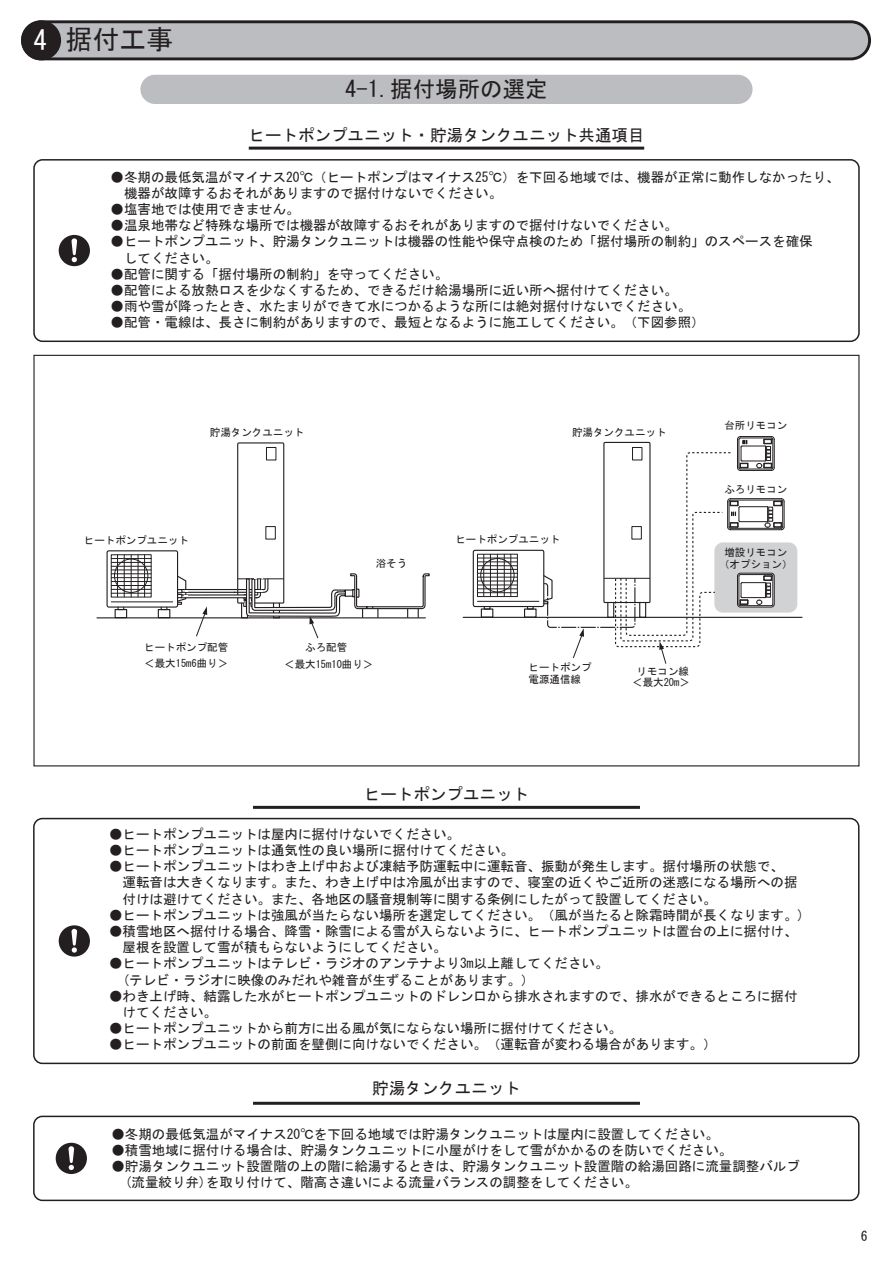
<style>
.page{position:relative;width:893px;height:1263px;background:#fff}
.page>*{position:absolute;margin:0;border:0;box-sizing:border-box;transform-origin:0 0}
.t1{font:27px "MS Gothic";color:#231f20}
.t2{font:27px "MS Gothic";color:#fff}
.t3{font:22.5px "MS Gothic";color:#231f20}
.t4{font:16.5px "MS Gothic";color:#231f20}
.t5{font:13.5px/16.2px "MS Gothic";color:#231f20}
.t6{font:10.5px/16.5px "MS Gothic";color:#231f20}
</style>
<div class="page">
<div style="left:714px;top:542px;width:83px;height:71px;background:#d1d2d4;border-radius:9px"></div>
<div style="left:140px;top:75px;width:612px;height:29px;background:#bcbdc0;border-radius:15px"></div>
<hr style="left:249px;top:147px;width:395px;height:3px;background:#231f20">
<hr style="left:253px;top:806px;width:387px;height:3px;background:#231f20">
<hr style="left:253px;top:1102px;width:387px;height:3px;background:#231f20">
<div style="left:33px;top:159px;width:827px;height:183px;border:2px solid #231f20;border-radius:9px"></div>
<div style="left:33px;top:818px;width:826px;height:246px;border:2px solid #231f20;border-radius:9px"></div>
<div style="left:33px;top:1116px;width:826px;height:85px;border:2px solid #231f20;border-radius:9px"></div>
<svg style="left:21px;top:20px;width:850px;height:40px;background:#a7a8aa"></svg>
<div style="left:21px;top:20px;width:40px;height:40px;background:#231f20;border-radius:50%"></div>
<svg style="left:59px;top:235px;width:31px;height:31px"></svg>
<svg style="left:59px;top:925px;width:31px;height:31px"></svg>
<svg style="left:56px;top:1143px;width:31px;height:31px"></svg>
<div style="left:107px;top:550px;width:71px;height:58px;border:1px solid #231f20;border-radius:2px"></div>
<svg style="left:114px;top:607px;width:14px;height:12px"></svg>
<div style="left:111px;top:554px;width:41px;height:43px;border:1px solid #231f20"></div>
<div style="left:114px;top:559px;width:34px;height:34px;border:1px solid #231f20;border-radius:50%"></div>
<hr style="left:111px;top:602px;width:62px;height:1px;background:#231f20">
<hr style="left:131px;top:555px;width:1px;height:42px;background:#231f20">
<hr style="left:117px;top:555px;width:1px;height:42px;background:#231f20">
<hr style="left:124px;top:555px;width:1px;height:42px;background:#231f20">
<hr style="left:144px;top:555px;width:1px;height:42px;background:#231f20">
<hr style="left:138px;top:555px;width:1px;height:42px;background:#231f20">
<hr style="left:111px;top:558px;width:40px;height:1px;background:#231f20">
<hr style="left:111px;top:562px;width:40px;height:1px;background:#231f20">
<hr style="left:111px;top:566px;width:40px;height:1px;background:#231f20">
<hr style="left:111px;top:570px;width:40px;height:1px;background:#231f20">
<hr style="left:111px;top:573px;width:40px;height:1px;background:#231f20">
<hr style="left:111px;top:577px;width:40px;height:1px;background:#231f20">
<hr style="left:111px;top:581px;width:40px;height:1px;background:#231f20">
<hr style="left:111px;top:585px;width:40px;height:1px;background:#231f20">
<hr style="left:111px;top:589px;width:40px;height:1px;background:#231f20">
<hr style="left:111px;top:593px;width:40px;height:1px;background:#231f20">
<svg style="left:251px;top:765px;width:95px;height:437px"></svg>
<hr style="left:97px;top:617px;width:328px;height:1px;background:#231f20">
<hr style="left:463px;top:617px;width:339px;height:1px;background:#231f20">
<svg style="left:157px;top:442px;width:273px;height:197px"></svg>
<svg style="left:472px;top:436px;width:313px;height:228px"></svg>
<h1 class="t2" style="left:34px;top:27px;width:15px">4</h1>
<h1 class="t1" style="left:65px;top:26px;width:109px">据付工事</h1>
<h2 class="t3" style="left:345px;top:78px;width:204px">4-1.据付場所の選定</h2>
<p class="t4" style="left:248px;top:127px;width:397px">ヒートポンプユニット・貯湯タンクユニット共通項目</p>
<p class="t5" style="left:111px;top:169px;width:731px">●冬期の最低気温がマイナス20℃（ヒートポンプはマイナス25℃）を下回る地域では、機器が正常に動作しなかったり、　機器が故障するおそれがありますので据付けないでください。</p>
<p class="t5" style="left:111px;top:201px;width:190px">●塩害地では使用できません。</p>
<p class="t5" style="left:111px;top:217px;width:569px">●温泉地帯など特殊な場所では機器が故障するおそれがありますので据付けないでください。</p>
<p class="t5" style="left:111px;top:233px;width:704px">●ヒートポンプユニット、貯湯タンクユニットは機器の性能や保守点検のため「据付場所の制約」のスペースを確保　してください。</p>
<p class="t5" style="left:111px;top:266px;width:339px">●配管に関する「据付場所の制約」を守ってください。</p>
<p class="t5" style="left:111px;top:282px;width:569px">●配管による放熱ロスを少なくするため、できるだけ給湯場所に近い所へ据付けてください。</p>
<p class="t5" style="left:111px;top:298px;width:582px">●雨や雪が降ったとき、水たまりができて水につかるような所には絶対据付けないでください。</p>
<p class="t5" style="left:111px;top:314px;width:596px">●配管・電線は、長さに制約がありますので、最短となるように施工してください。（下図参照）</p>
<p class="t6" style="left:210px;top:424px;width:96px">貯湯タンクユニット</p>
<p class="t6" style="left:84px;top:532px;width:106px">ヒートポンプユニット</p>
<p class="t6" style="left:376px;top:555px;width:33px">浴そう</p>
<p class="t6" style="left:144px;top:638px;width:85px">ヒートポンプ配管＜最大15m6曲り＞</p>
<p class="t6" style="left:284px;top:639px;width:91px;text-align:center">ふろ配管<br>＜最大15m10曲り＞</p>
<p class="t6" style="left:572px;top:424px;width:96px">貯湯タンクユニット</p>
<p class="t6" style="left:455px;top:531px;width:106px">ヒートポンプユニット</p>
<p class="t6" style="left:724px;top:417px;width:65px">台所リモコン</p>
<p class="t6" style="left:724px;top:481px;width:64px">ふろリモコン</p>
<p class="t6" style="left:719px;top:546px;width:75px;line-height:12.6px;text-align:center">増設リモコン（オプション）</p>
<p class="t6" style="left:529px;top:661px;width:64px;line-height:12.6px">ヒートポンプ電源通信線</p>
<p class="t6" style="left:636px;top:663px;width:54px">リモコン線</p>
<p class="t6" style="left:632px;top:674px;width:59px">＜最大20m＞</p>
<p class="t4" style="left:364px;top:785px;width:166px">ヒートポンプユニット</p>
<p class="t5" style="left:109px;top:826px;width:353px">●ヒートポンプユニットは屋内に据付けないでください。</p>
<p class="t5" style="left:109px;top:842px;width:407px">●ヒートポンプユニットは通気性の良い場所に据付けてください。</p>
<p class="t5" style="left:109px;top:858px;width:690px">●ヒートポンプユニットはわき上げ中および凍結予防運転中に運転音、振動が発生します。据付場所の状態で、　運転音は大きくなります。また、わき上げ中は冷風が出ますので、寝室の近くやご近所の迷惑になる場所への据　付けは避けてください。また、各地区の騒音規制等に関する条例にしたがって設置してください。</p>
<p class="t5" style="left:109px;top:907px;width:697px">●ヒートポンプユニットは強風が当たらない場所を選定してください。（風が当たると除霜時間が長くなります。)</p>
<p class="t5" style="left:109px;top:923px;width:690px">●積雪地区へ据付ける場合、降雪・除雪による雪が入らないように、ヒートポンプユニットは置台の上に据付け、　屋根を設置して雪が積もらないようにしてください。</p>
<p class="t5" style="left:109px;top:955px;width:501px">●ヒートポンプユニットはテレビ・ラジオのアンテナより3m以上離してください。　(テレビ・ラジオに映像のみだれや雑音が生ずることがあります。）</p>
<p class="t5" style="left:109px;top:988px;width:690px">●わき上げ時、結露した水がヒートポンプユニットのドレン口から排水されますので、排水ができるところに据付　けてください。</p>
<p class="t5" style="left:109px;top:1020px;width:515px">●ヒートポンプユニットから前方に出る風が気にならない場所に据付けてください。</p>
<p class="t5" style="left:109px;top:1036px;width:609px">●ヒートポンプユニットの前面を壁側に向けないでください。（運転音が変わる場合があります。）</p>
<p class="t4" style="left:372px;top:1080px;width:150px">貯湯タンクユニット</p>
<p class="t5" style="left:111px;top:1126px;width:609px">●冬期の最低気温がマイナス20℃を下回る地域では貯湯タンクユニットは屋内に設置してください。</p>
<p class="t5" style="left:111px;top:1142px;width:623px">●積雪地域に据付ける場合は、貯湯タンクユニットに小屋がけをして雪がかかるのを防いでください。</p>
<p class="t5" style="left:111px;top:1158px;width:690px">●貯湯タンクユニット設置階の上の階に給湯するときは、貯湯タンクユニット設置階の給湯回路に流量調整バルブ　(流量絞り弁)を取り付けて、階高さ違いによる流量バランスの調整をしてください。</p>
<p class="t5" style="left:861px;top:1228px;width:13px">64</p>
</div>
